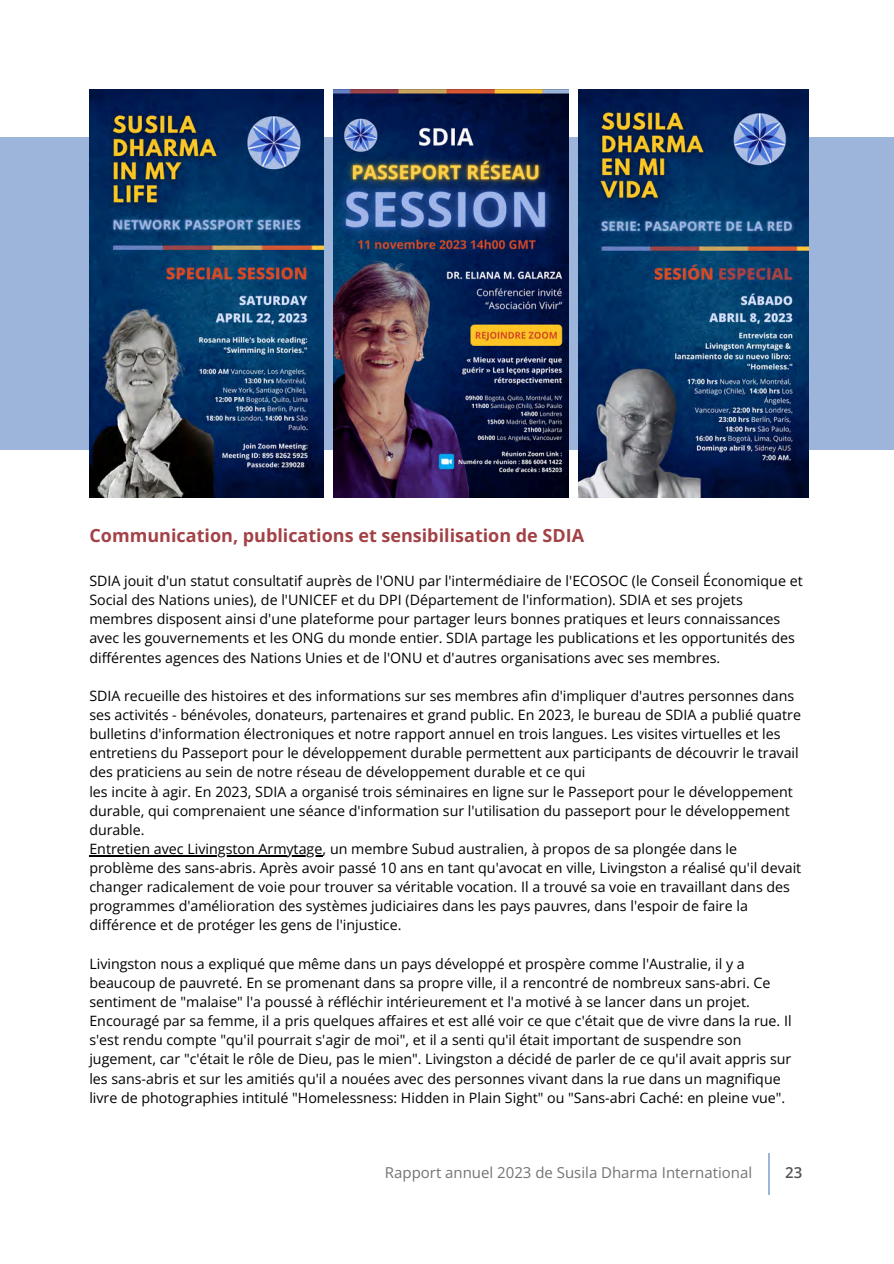
<style>
.page{position:relative;width:894px;height:1264px;background:#fff}
.page>*{position:absolute;margin:0;border:0;box-sizing:border-box;transform-origin:0 0}
.t1{font:700 18px "Open Sans";color:#a34246}
.t2{font:15px "Open Sans";color:#737373}
.t3{font:600 15px "Open Sans";color:#545454}
.t4{font:14.25px/19.2px "Open Sans";color:#000}
</style>
<div class="page">
<div style="left:0;top:137px;width:893px;height:313px;background:#9eb5db"></div>
<img style="left:333px;top:89px;width:235px;height:409px">
<img style="left:578px;top:89px;width:229px;height:409px">
<img style="left:89px;top:89px;width:234px;height:409px">
<hr style="left:89px;top:855px;width:233px;height:1px;background:#000">
<hr style="left:768px;top:1153px;width:1px;height:41px;background:#9eb5db">
<p class="t1" style="left:89px;top:523px;width:496px">Communication, publications et sensibilisation de SDIA</p>
<h1 class="t4" style="left:89px;top:571px;width:714px">SDIA jouit d'un statut consultatif auprès de l'ONU par l'intermédiaire de l'ECOSOC (le Conseil Économique et Social des Nations unies), de l'UNICEF et du DPI (Département de l'information). SDIA et ses projets membres disposent ainsi d'une plateforme pour partager leurs bonnes pratiques et leurs connaissances avec les gouvernements et les ONG du monde entier. SDIA partage les publications et les opportunités des différentes agences des Nations Unies et de l'ONU et d'autres organisations avec ses membres.</h1>
<p class="t4" style="left:89px;top:685px;width:713px">SDIA recueille des histoires et des informations sur ses membres afin d'impliquer d'autres personnes dans ses activités - bénévoles, donateurs, partenaires et grand public. En 2023, le bureau de SDIA a publié quatre bulletins d'information électroniques et notre rapport annuel en trois langues. Les visites virtuelles et les entretiens du Passeport pour le développement durable permettent aux participants de découvrir le travail des praticiens au sein de notre réseau de développement durable et ce qui</p>
<p class="t4" style="left:89px;top:781px;width:705px">les incite à agir. En 2023, SDIA a organisé trois séminaires en ligne sur le Passeport pour le développement durable, qui comprenaient une séance d'information sur l'utilisation du passeport pour le développement durable.</p>
<p class="t4" style="left:89px;top:838px;width:713px">Entretien avec Livingston Armytage, un membre Subud australien, à propos de sa plongée dans le problème des sans-abris. Après avoir passé 10 ans en tant qu'avocat en ville, Livingston a réalisé qu'il devait changer radicalement de voie pour trouver sa véritable vocation. Il a trouvé sa voie en travaillant dans des programmes d'amélioration des systèmes judiciaires dans les pays pauvres, dans l'espoir de faire la différence et de protéger les gens de l'injustice.</p>
<p class="t4" style="left:89px;top:953px;width:703px">Livingston nous a expliqué que même dans un pays développé et prospère comme l'Australie, il y a beaucoup de pauvreté. En se promenant dans sa propre ville, il a rencontré de nombreux sans-abri. Ce sentiment de "malaise" l'a poussé à réfléchir intérieurement et l'a motivé à se lancer dans un projet.<br>Encouragé par sa femme, il a pris quelques affaires et est allé voir ce que c'était que de vivre dans la rue. Il s'est rendu compte "qu'il pourrait s'agir de moi", et il a senti qu'il était important de suspendre son jugement, car "c'était le rôle de Dieu, pas le mien". Livingston a décidé de parler de ce qu'il avait appris sur les sans-abris et sur les amitiés qu'il a nouées avec des personnes vivant dans la rue dans un magnifique livre de photographies intitulé "Homelessness: Hidden in Plain Sight" ou "Sans-abri Caché: en pleine vue".</p>
<p class="t2" style="left:385px;top:1161px;width:368px">Rapport annuel 2023 de Susila Dharma International</p>
<p class="t3" style="left:785px;top:1161px;width:19px">23</p>
</div>
